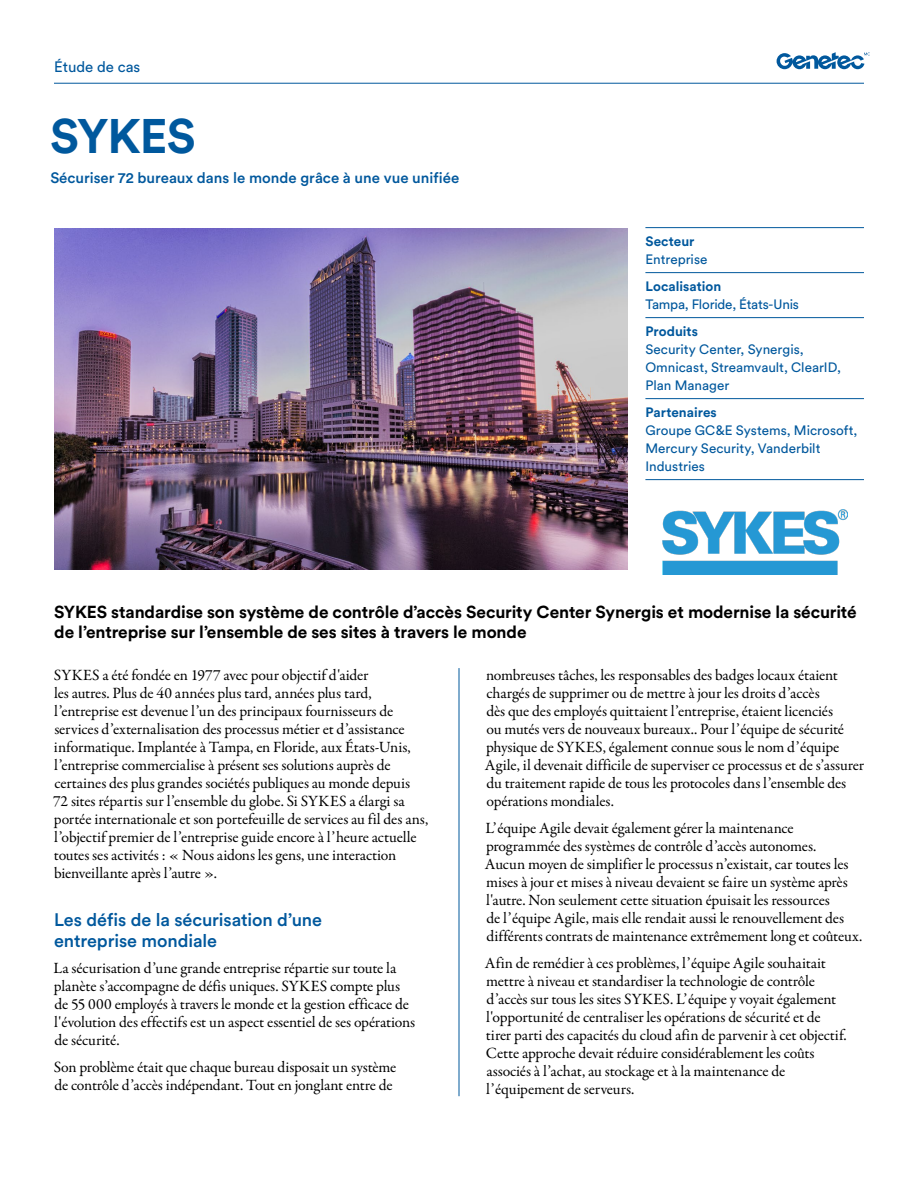
<style>
.page{position:relative;width:918px;height:1188px;background:#fff}
.page>*{position:absolute;margin:0;border:0;box-sizing:border-box;transform-origin:0 0}
.Heading_1{font:700 48px "Circular Pro";letter-spacing:-.025em;color:#00589d}
.Subhead_1{font:500 18px/21px "Circular Pro";letter-spacing:-.005em;color:#00589d}
.Heading_2{font:700 17.25px/20.2px "Circular Pro";letter-spacing:-.01em;color:#000}
.Body_Text{font:15.75px/18px "Garamond Premr Pro";letter-spacing:-.01em;color:#000}
.subtitle{font:500 15px "Circular Pro";color:#00589d}
.Document_Type{font:15px "Circular Pro";color:#00589d}
.Sidebar_Body_Text_No{font:13.5px/18px "Circular Pro";color:#00589d}
.Sidebar_Body_Text__R{font:700 13.5px "Circular Pro";color:#00589d}
</style>
<div class="page">
<img style="left:54px;top:228px;width:573px;height:341px">
<hr style="left:645px;top:227px;width:219px;height:1px;background:#00589d">
<hr style="left:645px;top:272px;width:219px;height:1px;background:#00589d">
<hr style="left:645px;top:317px;width:219px;height:1px;background:#00589d">
<hr style="left:645px;top:398px;width:219px;height:1px;background:#00589d">
<hr style="left:645px;top:479px;width:219px;height:1px;background:#00589d">
<hr style="left:54px;top:83px;width:810px;height:1px;background:#00589d">
<hr style="left:459px;top:668px;width:1px;height:428px;background:#00589d">
<img style="left:662px;top:509px;width:185px;height:66px">
<svg style="left:777px;top:52px;width:93px;height:17px"></svg>
<p class="Document_Type" style="left:54px;top:57px;width:88px">Étude de cas</p>
<p class="Heading_1" style="left:50px;top:103px;width:147px">SYKES</p>
<p class="subtitle" style="left:50px;top:167px;width:410px">Sécuriser 72 bureaux dans le monde grâce à une vue unifiée</p>
<p class="Sidebar_Body_Text__R" style="left:645px;top:232px;width:51px">Secteur</p>
<p class="Sidebar_Body_Text_No" style="left:645px;top:250px;width:64px">Entreprise</p>
<p class="Sidebar_Body_Text__R" style="left:645px;top:277px;width:77px">Localisation</p>
<p class="Sidebar_Body_Text_No" style="left:645px;top:295px;width:155px">Tampa, Floride, États-Unis</p>
<p class="Sidebar_Body_Text__R" style="left:645px;top:322px;width:54px">Produits</p>
<p class="Sidebar_Body_Text_No" style="left:645px;top:340px;width:197px">Security Center, Synergis,<br>Omnicast, Streamvault, ClearID,<br>Plan Manager</p>
<p class="Sidebar_Body_Text__R" style="left:645px;top:403px;width:73px">Partenaires</p>
<p class="Sidebar_Body_Text_No" style="left:645px;top:421px;width:214px">Groupe GC&amp;E Systems, Microsoft,<br>Mercury Security, Vanderbilt<br>Industries</p>
<p class="Heading_2" style="left:54px;top:601px;width:804px">SYKES standardise son système de contrôle d’accès Security Center Synergis et modernise la sécurité de l’entreprise sur l’ensemble de ses sites à travers le monde</p>
<p class="Body_Text" style="left:53px;top:667px;width:377px">SYKES a été fondée en 1977 avec pour objectif d'aider<br>les autres. Plus de 40 années plus tard, années plus tard, l’entreprise est devenue l’un des principaux fournisseurs de services d’externalisation des processus métier et d’assistance informatique. Implantée à Tampa, en Floride, aux États-Unis, l’entreprise commercialise à présent ses solutions auprès de certaines des plus grandes sociétés publiques au monde depuis<br>72 sites répartis sur l’ensemble du globe. Si SYKES a élargi sa portée internationale et son portefeuille de services au fil des ans, l’objectif premier de l’entreprise guide encore à l’heure actuelle toutes ses activités : « Nous aidons les gens, une interaction bienveillante après l’autre ».</p>
<p class="Subhead_1" style="left:54px;top:909px;width:270px">Les défis de la sécurisation d’une entreprise mondiale</p>
<p class="Body_Text" style="left:53px;top:959px;width:363px">La sécurisation d’une grande entreprise répartie sur toute la planète s’accompagne de défis uniques. SYKES compte plus de 55 000 employés à travers le monde et la gestion efficace de l'évolution des effectifs est un aspect essentiel de ses opérations de sécurité.</p>
<p class="Body_Text" style="left:54px;top:1058px;width:344px">Son problème était que chaque bureau disposait un système de contrôle d’accès indépendant. Tout en jonglant entre de</p>
<p class="Body_Text" style="left:485px;top:666px;width:381px">nombreuses tâches, les responsables des badges locaux étaient chargés de supprimer ou de mettre à jour les droits d’accès<br>dès que des employés quittaient l’entreprise, étaient licenciés<br>ou mutés vers de nouveaux bureaux.. Pour l’équipe de sécurité physique de SYKES, également connue sous le nom d’équipe Agile, il devenait difficile de superviser ce processus et de s’assurer du traitement rapide de tous les protocoles dans l’ensemble des opérations mondiales.</p>
<p class="Body_Text" style="left:485px;top:819px;width:379px">L’équipe Agile devait également gérer la maintenance programmée des systèmes de contrôle d’accès autonomes.<br>Aucun moyen de simplifier le processus n’existait, car toutes les mises à jour et mises à niveau devaient se faire un système après l'autre. Non seulement cette situation épuisait les ressources<br>de l’équipe Agile, mais elle rendait aussi le renouvellement des différents contrats de maintenance extrêmement long et coûteux.</p>
<p class="Body_Text" style="left:485px;top:954px;width:363px">Afin de remédier à ces problèmes, l’équipe Agile souhaitait mettre à niveau et standardiser la technologie de contrôle d’accès sur tous les sites SYKES. L’équipe y voyait également l'opportunité de centraliser les opérations de sécurité et de tirer parti des capacités du cloud afin de parvenir à cet objectif.<br>Cette approche devait réduire considérablement les coûts associés à l’achat, au stockage et à la maintenance de l’équipement de serveurs.</p>
</div>
